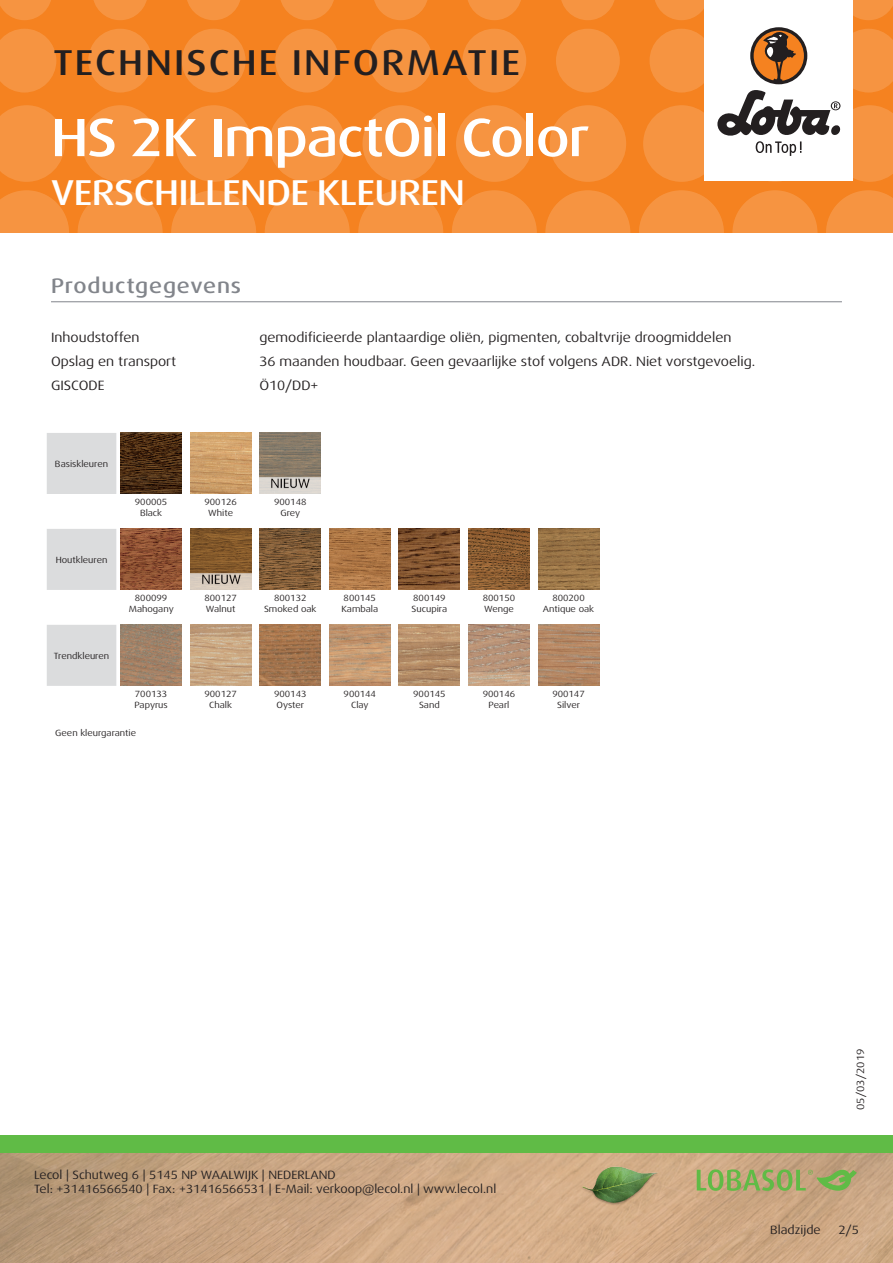
<style>
.page{position:relative;width:893px;height:1263px;background:#fff}
.page>*{position:absolute;margin:0;border:0;box-sizing:border-box;transform-origin:0 0}
.t1{font:500 expanded 54px "Dax Pro";letter-spacing:-.025em;color:#fff}
.t2{font:500 expanded 36px "Dax Pro";letter-spacing:.06em;color:#231f20}
.t3{font:500 expanded 36px "Dax Pro";letter-spacing:-.015em;color:#fff}
.Titel_grau{font:500 expanded 21px "Dax Pro";letter-spacing:.04em;color:#82858b}
.Text{font:expanded 13.5px "Dax Pro";color:#231f20}
.t4{font:expanded 12px/14.4px "Dax Pro";color:#231f20}
.t5{font:expanded 10.5px "Dax Pro";color:#231f20}
.Legende{font:expanded 9px "Dax Pro";color:#231f20}
.Typ{font:expanded 9px "Dax Pro";color:#231f20}
.Fussnote{font:expanded 9px "Dax Pro";color:#231f20}
</style>
<div class="page">
<div style="left:0;top:0;width:893px;height:233px;background:#f58220"></div>
<svg style="left:0;top:190px;width:69px;height:43px"></svg>
<svg style="left:78px;top:190px;width:85px;height:85px;fill:#f69441"></svg>
<svg style="left:171px;top:190px;width:85px;height:85px;fill:#f69441"></svg>
<svg style="left:265px;top:190px;width:85px;height:85px;fill:#f69441"></svg>
<svg style="left:358px;top:190px;width:85px;height:85px;fill:#f69441"></svg>
<svg style="left:545px;top:190px;width:85px;height:85px;fill:#f69441"></svg>
<svg style="left:452px;top:190px;width:85px;height:85px;fill:#f69441"></svg>
<svg style="left:732px;top:190px;width:85px;height:85px;fill:#f69441"></svg>
<svg style="left:639px;top:190px;width:85px;height:85px;fill:#f69441"></svg>
<svg style="left:826px;top:190px;width:67px;height:43px"></svg>
<svg style="left:0;top:105px;width:65px;height:77px"></svg>
<svg style="left:82px;top:105px;width:76px;height:77px"></svg>
<svg style="left:175px;top:105px;width:77px;height:77px"></svg>
<svg style="left:269px;top:105px;width:76px;height:77px"></svg>
<svg style="left:456px;top:105px;width:77px;height:77px"></svg>
<svg style="left:362px;top:105px;width:77px;height:77px"></svg>
<svg style="left:550px;top:105px;width:76px;height:77px"></svg>
<svg style="left:0;top:29px;width:56px;height:63px"></svg>
<svg style="left:182px;top:29px;width:64px;height:63px"></svg>
<svg style="left:88px;top:29px;width:64px;height:63px"></svg>
<svg style="left:275px;top:29px;width:64px;height:63px"></svg>
<svg style="left:462px;top:29px;width:64px;height:63px"></svg>
<svg style="left:369px;top:29px;width:64px;height:63px"></svg>
<svg style="left:556px;top:29px;width:64px;height:63px"></svg>
<svg style="left:0;top:0;width:51px;height:20px"></svg>
<svg style="left:187px;top:0;width:53px;height:20px"></svg>
<svg style="left:468px;top:0;width:53px;height:20px"></svg>
<svg style="left:655px;top:0;width:49px;height:20px"></svg>
<svg style="left:93px;top:0;width:54px;height:20px"></svg>
<svg style="left:374px;top:0;width:54px;height:20px"></svg>
<svg style="left:281px;top:0;width:53px;height:20px"></svg>
<svg style="left:561px;top:0;width:54px;height:20px"></svg>
<svg style="left:853px;top:0;width:40px;height:20px"></svg>
<img style="left:0;top:1152px;width:893px;height:111px">
<div style="left:0;top:1135px;width:893px;height:17px;background:#60bb46"></div>
<div style="left:704px;top:0;width:149px;height:181px;background:#fff"></div>
<svg style="left:643px;top:28px;width:250px;height:154px"></svg>
<svg style="left:47px;top:433px;width:69px;height:253px"></svg>
<img style="left:121px;top:433px;width:61px;height:61px">
<img style="left:190px;top:433px;width:61px;height:61px">
<img style="left:260px;top:433px;width:61px;height:61px">
<img style="left:121px;top:529px;width:61px;height:61px">
<img style="left:190px;top:529px;width:61px;height:61px">
<img style="left:260px;top:529px;width:61px;height:61px">
<img style="left:329px;top:529px;width:61px;height:61px">
<img style="left:399px;top:529px;width:61px;height:61px">
<img style="left:468px;top:529px;width:61px;height:61px">
<img style="left:538px;top:529px;width:61px;height:61px">
<img style="left:121px;top:625px;width:61px;height:61px">
<img style="left:190px;top:625px;width:61px;height:61px">
<img style="left:260px;top:625px;width:61px;height:61px">
<img style="left:329px;top:625px;width:61px;height:61px">
<img style="left:399px;top:625px;width:61px;height:61px">
<img style="left:468px;top:625px;width:61px;height:61px">
<img style="left:538px;top:625px;width:61px;height:61px">
<img style="left:578px;top:1161px;width:82px;height:81px">
<svg style="left:697px;top:1169px;width:160px;height:22px;background:#9eac69"></svg>
<hr style="left:51px;top:301px;width:791px;height:1px;background:#82858b">
<h2 class="t2" style="left:53px;top:40px;width:468px">TECHNISCHE INFORMATIE</h2>
<p class="t1" style="left:51px;top:103px;width:540px">HS 2K ImpactOil Color</p>
<h2 class="t3" style="left:51px;top:169px;width:415px">VERSCHILLENDE KLEUREN</h2>
<p class="Titel_grau" style="left:51px;top:272px;width:192px">Productgegevens</p>
<p class="Text" style="left:51px;top:329px;width:90px">Inhoudstoffen</p>
<p class="Text" style="left:259px;top:329px;width:474px">gemodificieerde plantaardige oliën, pigmenten, cobaltvrije droogmiddelen</p>
<p class="Text" style="left:51px;top:353px;width:127px">Opslag en transport</p>
<p class="Text" style="left:259px;top:353px;width:497px">36 maanden houdbaar. Geen gevaarlijke stof volgens ADR. Niet vorstgevoelig.</p>
<p class="Text" style="left:51px;top:377px;width:55px">GISCODE</p>
<p class="Text" style="left:259px;top:377px;width:61px">Ö10/DD+</p>
<p class="Typ" style="left:55px;top:458px;width:55px">Basiskleuren</p>
<p class="Typ" style="left:56px;top:554px;width:53px">Houtkleuren</p>
<p class="Typ" style="left:54px;top:650px;width:57px">Trendkleuren</p>
<p class="Legende" style="left:135px;top:496px;width:34px">900005</p>
<p class="Legende" style="left:140px;top:507px;width:24px">Black</p>
<p class="Legende" style="left:135px;top:592px;width:34px">800099</p>
<p class="Legende" style="left:129px;top:603px;width:46px">Mahogany</p>
<p class="Legende" style="left:135px;top:688px;width:34px">700133</p>
<p class="Legende" style="left:134px;top:699px;width:35px">Papyrus</p>
<p class="Fussnote" style="left:55px;top:727px;width:82px">Geen kleurgarantie</p>
<p class="Legende" style="left:204px;top:496px;width:34px">900126</p>
<p class="Legende" style="left:208px;top:507px;width:26px">White</p>
<p class="Legende" style="left:274px;top:496px;width:34px">900148</p>
<p class="Legende" style="left:280px;top:507px;width:21px">Grey</p>
<p class="Legende" style="left:204px;top:592px;width:34px">800127</p>
<p class="Legende" style="left:206px;top:603px;width:31px">Walnut</p>
<p class="Legende" style="left:274px;top:592px;width:34px">800132</p>
<p class="Legende" style="left:264px;top:603px;width:54px">Smoked oak</p>
<p class="Legende" style="left:344px;top:592px;width:34px">800145</p>
<p class="Legende" style="left:341px;top:603px;width:38px">Kambala</p>
<p class="Legende" style="left:204px;top:688px;width:34px">900127</p>
<p class="Legende" style="left:209px;top:699px;width:24px">Chalk</p>
<p class="Legende" style="left:274px;top:688px;width:34px">900143</p>
<p class="Legende" style="left:277px;top:699px;width:29px">Oyster</p>
<p class="Legende" style="left:344px;top:688px;width:34px">900144</p>
<p class="Legende" style="left:351px;top:699px;width:19px">Clay</p>
<p class="Legende" style="left:413px;top:592px;width:34px">800149</p>
<p class="Legende" style="left:412px;top:603px;width:37px">Sucupira</p>
<p class="Legende" style="left:413px;top:688px;width:34px">900145</p>
<p class="Legende" style="left:419px;top:699px;width:22px">Sand</p>
<p class="Legende" style="left:483px;top:592px;width:34px">800150</p>
<p class="Legende" style="left:484px;top:603px;width:31px">Wenge</p>
<p class="Legende" style="left:552px;top:592px;width:34px">800200</p>
<p class="Legende" style="left:543px;top:603px;width:53px">Antique oak</p>
<p class="Legende" style="left:483px;top:688px;width:34px">900146</p>
<p class="Legende" style="left:488px;top:699px;width:23px">Pearl</p>
<p class="Legende" style="left:552px;top:688px;width:34px">900147</p>
<p class="Legende" style="left:557px;top:699px;width:24px">Silver</p>
<h3 class="t4" style="left:34px;top:1167px;width:464px">Lecol | Schutweg 6 | 5145 NP WAALWIJK | NEDERLAND<br>Tel: +31416566540 | Fax: +31416566531 | E-Mail: verkoop@lecol.nl | www.lecol.nl</h3>
<p class="t5" style="left:854px;top:1110px;width:63px;rotate:-90deg">05/03/2019</p>
<h3 class="t4" style="left:770px;top:1223px;width:52px">Bladzijde</h3>
<h3 class="t4" style="left:838px;top:1223px;width:22px">2/5</h3>
</div>
